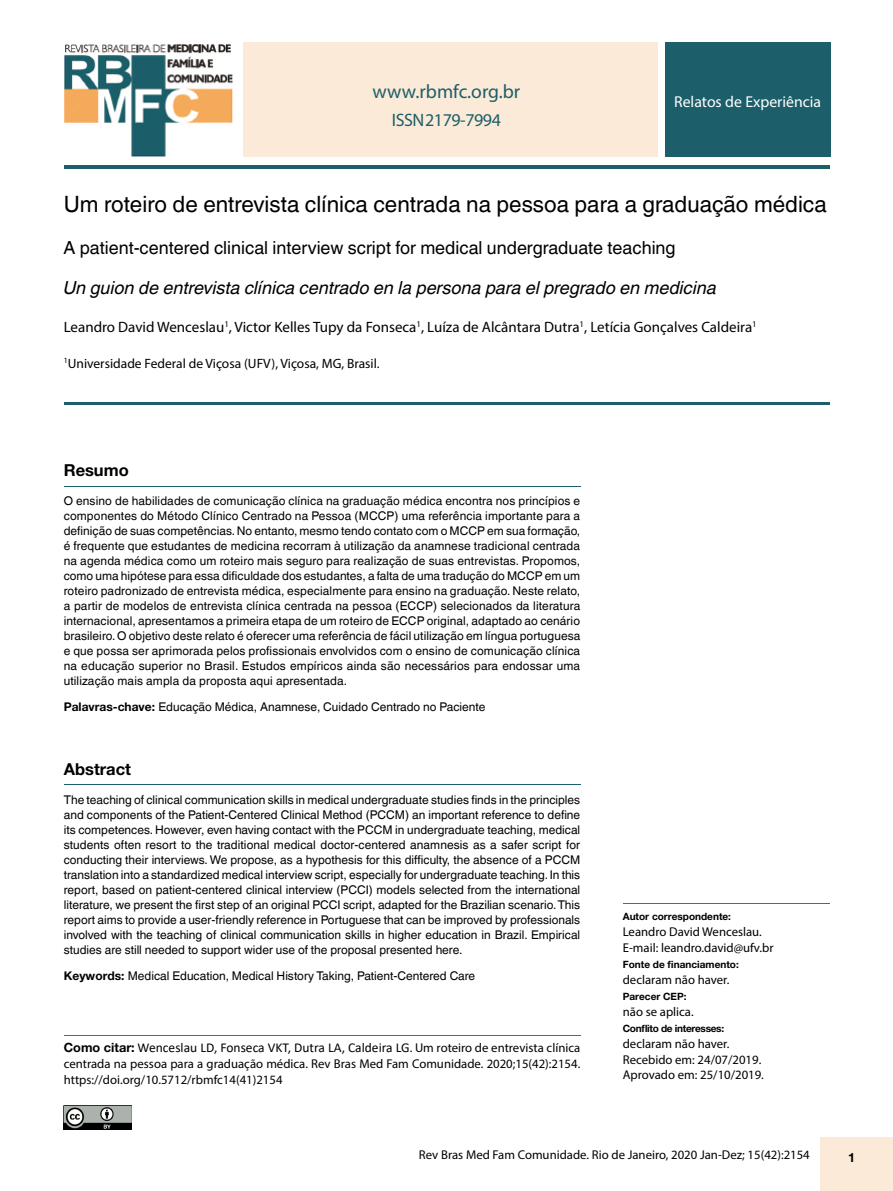
<style>
.page{position:relative;width:893px;height:1191px;background:#fff}
.page>*{position:absolute;margin:0;border:0;box-sizing:border-box;transform-origin:0 0}
.t1{font:22.5px "Helvetica World";color:#000}
.t2{font:19.5px "Myriad Pro";color:#1c5e69}
.t3{font:18px "Helvetica World";color:#000}
.t4{font:italic 18px "Helvetica World";color:#000}
.t5{font:18px "Myriad Pro";letter-spacing:-.025em;color:#1c5e69}
.t6{font:700 16.5px "Helvetica Neue";color:#000}
.t7{font:15.75px "Myriad Pro";color:#fff}
.t8{font:15px "Myriad Pro";color:#000}
.t9{font:13.5px "Calibri";color:#000}
.t10{font:13.5px "Myriad Pro";color:#000}
.t11{font:12.75px/15.9px "Myriad Pro";color:#000}
.t12{font:700 12.75px "Helvetica Neue";color:#000}
.t13{font:12px/15px "Helvetica World";color:#000;text-align:justify}
.t14{font:700 10.05px "Helvetica Neue";color:#000}
.t15{font:700 10.05px "Helvetica Neue";letter-spacing:-.03em;color:#000}
.s1{font-family:"Helvetica Neue";font-weight:700}
.s2{font-family:"Helvetica Neue";font-weight:700;font-size:12.75px}
.s3{font-family:"Myriad Pro";font-size:12.75px}
</style>
<div class="page">
<div style="left:821px;top:1137px;width:72px;height:54px;background:#fcead8"></div>
<hr style="left:64px;top:165px;width:765px;height:4px;background:#1c5e69">
<div style="left:243px;top:43px;width:414px;height:114px;background:#fcead8"></div>
<div style="left:665px;top:43px;width:165px;height:114px;background:#1c5e69"></div>
<img style="left:64px;top:44px;width:169px;height:113px">
<hr style="left:64px;top:402px;width:765px;height:3px;background:#1c5e69">
<hr style="left:64px;top:486px;width:516px;height:1px;background:#1c5e69">
<hr style="left:64px;top:1035px;width:516px;height:1px;background:#646363">
<hr style="left:623px;top:903px;width:206px;height:1px;background:#646363">
<hr style="left:64px;top:784px;width:516px;height:1px;background:#1c5e69">
<img style="left:64px;top:1106px;width:68px;height:23px">
<h2 class="t2" style="left:373px;top:80px;width:149px">www.rbmfc.org.br</h2>
<h3 class="t5" style="left:392px;top:109px;width:111px">ISSN 2179-7994</h3>
<h3 class="t7" style="left:674px;top:92px;width:148px">Relatos de Experiência</h3>
<h1 class="t1" style="left:64px;top:191px;width:765px">Um roteiro de entrevista clínica centrada na pessoa para a graduação médica</h1>
<h3 class="t3" style="left:63px;top:237px;width:614px">A patient-centered clinical interview script for medical undergraduate teaching</h3>
<h3 class="t4" style="left:63px;top:277px;width:655px">Un guion de entrevista clínica centrado en la persona para el pregrado en medicina</h3>
<p class="t8" style="left:64px;top:318px;width:694px">Leandro David Wenceslau<sup>1</sup>, Victor Kelles Tupy da Fonseca<sup>1</sup>, Luíza de Alcântara Dutra<sup>1</sup>, Letícia Gonçalves Caldeira<sup>1</sup></p>
<p class="t10" style="left:64px;top:355px;width:317px"><sup>1</sup>Universidade Federal de Viçosa (UFV), Viçosa, MG, Brasil.</p>
<h3 class="t6" style="left:64px;top:460px;width:67px">Resumo</h3>
<p class="t13" style="left:64px;top:494px;width:518px">O ensino de habilidades de comunicação clínica na graduação médica encontra nos princípios e componentes do Método Clínico Centrado na Pessoa (MCCP) uma referência importante para a definição de suas competências. No entanto, mesmo tendo contato com o MCCP em sua formação, é frequente que estudantes de medicina recorram à utilização da anamnese tradicional centrada na agenda médica como um roteiro mais seguro para realização de suas entrevistas. Propomos, como uma hipótese para essa dificuldade dos estudantes, a falta de uma tradução do MCCP em um roteiro padronizado de entrevista médica, especialmente para ensino na graduação. Neste relato, a partir de modelos de entrevista clínica centrada na pessoa (ECCP) selecionados da literatura internacional, apresentamos a primeira etapa de um roteiro de ECCP original, adaptado ao cenário brasileiro. O objetivo deste relato é oferecer uma referência de fácil utilização em língua portuguesa e que possa ser aprimorada pelos profissionais envolvidos com o ensino de comunicação clínica na educação superior no Brasil. Estudos empíricos ainda são necessários para endossar uma utilização mais ampla da proposta aqui apresentada.</p>
<p class="t13" style="left:64px;top:700px;width:423px"><span class="s1">Palavras-chave:</span> Educação Médica, Anamnese, Cuidado Centrado no Paciente</p>
<h3 class="t6" style="left:64px;top:758px;width:69px">Abstract</h3>
<p class="t13" style="left:64px;top:792px;width:518px">The teaching of clinical communication skills in medical undergraduate studies finds in the principles and components of the Patient-Centered Clinical Method (PCCM) an important reference to define its competences. However, even having contact with the PCCM in undergraduate teaching, medical students often resort to the traditional medical doctor-centered anamnesis as a safer script for conducting their interviews. We propose, as a hypothesis for this difficulty, the absence of a PCCM translation into a standardized medical interview script, especially for undergraduate teaching. In this report, based on patient-centered clinical interview (PCCI) models selected from the international literature, we present the first step of an original PCCI script, adapted for the Brazilian scenario. This report aims to provide a user-friendly reference in Portuguese that can be improved by professionals involved with the teaching of clinical communication skills in higher education in Brazil. Empirical studies are still needed to support wider use of the proposal presented here.</p>
<p class="t13" style="left:64px;top:968px;width:413px"><span class="s1">Keywords:</span> Medical Education, Medical History Taking, Patient-Centered Care</p>
<p class="t9" style="left:64px;top:1038px;width:518px"><span class="s2">Como citar:</span> Wenceslau LD, Fonseca VKT, Dutra LA, Caldeira LG<span class="s3">. Um roteiro de entrevista clínica</span></p>
<p class="t11" style="left:64px;top:1055px;width:518px">centrada na pessoa para a graduação médica. Rev Bras Med Fam Comunidade. 2020;15(42):2154. https://doi.org/10.5712/rbmfc14(41)2154</p>
<p class="t14" style="left:623px;top:910px;width:110px">Autor correspondente:</p>
<p class="t11" style="left:623px;top:923px;width:152px">Leandro David Wenceslau.<br>E-mail: leandro.david@ufv.br</p>
<p class="t14" style="left:623px;top:958px;width:118px">Fonte de financiamento:</p>
<p class="t11" style="left:623px;top:971px;width:108px">declaram não haver.</p>
<p class="t14" style="left:623px;top:990px;width:65px">Parecer CEP:</p>
<p class="t11" style="left:623px;top:1003px;width:72px">não se aplica.</p>
<p class="t15" style="left:623px;top:1022px;width:103px">Conflito de interesses:</p>
<p class="t11" style="left:623px;top:1035px;width:143px">declaram não haver.<br>Recebido em: 24/07/2019.<br>Aprovado em: 25/10/2019.</p>
<p class="t11" style="left:419px;top:1146px;width:392px">Rev Bras Med Fam Comunidade. Rio de Janeiro, 2020 Jan-Dez; 15(42):2154</p>
<p class="t12" style="left:848px;top:1149px;width:9px">1</p>
</div>
